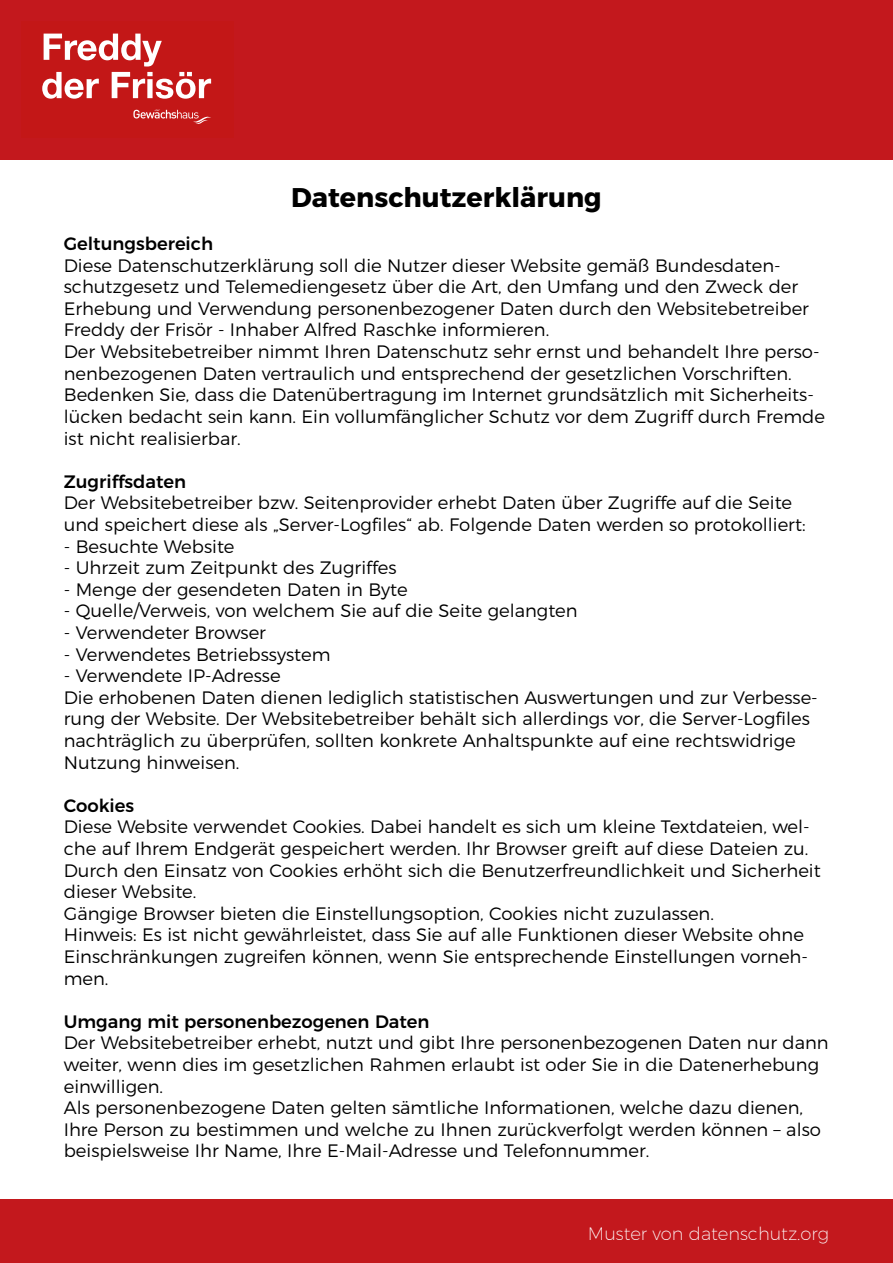
<style>
.page{position:relative;width:893px;height:1263px;background:#fff}
.page>*{position:absolute;margin:0;border:0;box-sizing:border-box;transform-origin:0 0}
.t1{font:700 27px "Montserrat";color:#000}
.t2{font:300 18px/21.6px "Montserrat";color:#000}
.t3{font:500 18px "Montserrat";color:#000}
.t4{font:200 18px "Montserrat";color:#fff}
</style>
<div class="page">
<div style="left:0;top:0;width:893px;height:159px;background:#c3181d"></div>
<div style="left:21px;top:21px;width:213px;height:117px;background:#c31717"></div>
<svg style="left:133px;top:109px;width:78px;height:15px"></svg>
<svg style="left:42px;top:34px;width:169px;height:65px"></svg>
<div style="left:0;top:1199px;width:892px;height:64px;background:#c3181d"></div>
<h1 class="t1" style="left:291px;top:175px;width:312px">Datenschutzerklärung</h1>
<p class="t3" style="left:64px;top:229px;width:151px">Geltungsbereich</p>
<p class="t2" style="left:64px;top:253px;width:763px">Diese Datenschutzerklärung soll die Nutzer dieser Website gemäß Bundesdaten&shy;schutzgesetz und Telemediengesetz über die Art, den Umfang und den Zweck der Erhebung und Verwendung personenbezogener Daten durch den Websitebetreiber Freddy der Frisör - Inhaber Alfred Raschke informieren.<br>Der Websitebetreiber nimmt Ihren Datenschutz sehr ernst und behandelt Ihre perso&shy;nenbezogenen Daten vertraulich und entsprechend der gesetzlichen Vorschriften.<br>Bedenken Sie, dass die Datenübertragung im Internet grundsätzlich mit Sicherheits&shy;lücken bedacht sein kann. Ein vollumfänglicher Schutz vor dem Zugriff durch Fremde ist nicht realisierbar.</p>
<p class="t3" style="left:64px;top:467px;width:124px">Zugriffsdaten</p>
<p class="t2" style="left:64px;top:491px;width:743px">Der Websitebetreiber bzw. Seitenprovider erhebt Daten über Zugriffe auf die Seite und speichert diese als „Server-Logfiles“ ab. Folgende Daten werden so protokolliert:</p>
<p class="t2" style="left:64px;top:534px;width:172px">- Besuchte Website</p>
<p class="t2" style="left:64px;top:555px;width:334px">- Uhrzeit zum Zeitpunkt des Zugriffes</p>
<p class="t2" style="left:64px;top:577px;width:345px">- Menge der gesendeten Daten in Byte</p>
<p class="t2" style="left:64px;top:599px;width:515px">- Quelle/Verweis, von welchem Sie auf die Seite gelangten</p>
<p class="t2" style="left:64px;top:620px;width:204px">- Verwendeter Browser</p>
<p class="t2" style="left:64px;top:642px;width:268px">- Verwendetes Betriebssystem</p>
<p class="t2" style="left:64px;top:663px;width:756px">- Verwendete IP-Adresse<br>Die erhobenen Daten dienen lediglich statistischen Auswertungen und zur Verbesse&shy;rung der Website. Der Websitebetreiber behält sich allerdings vor, die Server-Logfiles nachträglich zu überprüfen, sollten konkrete Anhaltspunkte auf eine rechtswidrige Nutzung hinweisen.</p>
<p class="t3" style="left:64px;top:791px;width:72px">Cookies</p>
<p class="t2" style="left:64px;top:815px;width:758px">Diese Website verwendet Cookies. Dabei handelt es sich um kleine Textdateien, wel&shy;che auf Ihrem Endgerät gespeichert werden. Ihr Browser greift auf diese Dateien zu.<br>Durch den Einsatz von Cookies erhöht sich die Benutzerfreundlichkeit und Sicherheit dieser Website.<br>Gängige Browser bieten die Einstellungsoption, Cookies nicht zuzulassen.<br>Hinweis: Es ist nicht gewährleistet, dass Sie auf alle Funktionen dieser Website ohne Einschränkungen zugreifen können, wenn Sie entsprechende Einstellungen vorneh&shy;men.</p>
<p class="t3" style="left:64px;top:1007px;width:367px">Umgang mit personenbezogenen Daten</p>
<p class="t2" style="left:64px;top:1031px;width:766px">Der Websitebetreiber erhebt, nutzt und gibt Ihre personenbezogenen Daten nur dann weiter, wenn dies im gesetzlichen Rahmen erlaubt ist oder Sie in die Datenerhebung einwilligen.<br>Als personenbezogene Daten gelten sämtliche Informationen, welche dazu dienen, Ihre Person zu bestimmen und welche zu Ihnen zurückverfolgt werden können – also beispielsweise Ihr Name, Ihre E-Mail-Adresse und Telefonnummer.</p>
<p class="t4" style="left:588px;top:1220px;width:243px">Muster von datenschutz.org</p>
</div>
